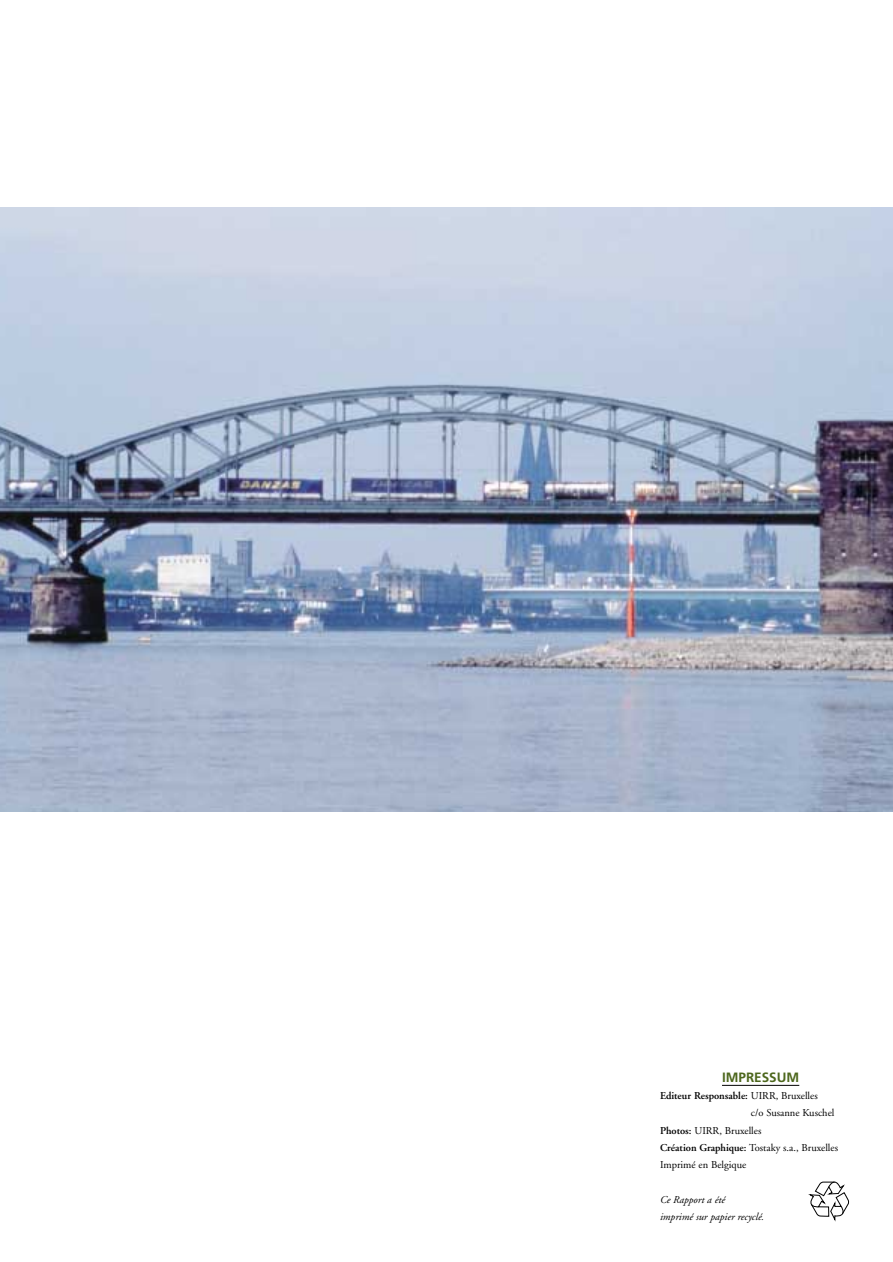
<style>
.page{position:relative;width:893px;height:1262px;background:#fff}
.page>*{position:absolute;margin:0;border:0;box-sizing:border-box;transform-origin:0 0}
.t1{font:700 13.5px "Frutiger";color:#4d671d}
.t2{font:10.5px "Adobe Garamond";color:#000}
.t3{font:italic 10.5px/17.2px "Adobe Garamond";color:#000}
.t4{font:600 10.5px "Adobe Garamond";color:#000}
.s1{font-weight:400}
.s2{font-weight:600}
</style>
<div class="page">
<img style="left:0;top:207px;width:892px;height:604px">
<hr style="left:722px;top:1085px;width:77px;height:1px;background:#000">
<svg style="left:808px;top:1181px;width:42px;height:41px"></svg>
<p class="t1" style="left:722px;top:1071px;width:79px">IMPRESSUM</p>
<p class="t4" style="left:660px;top:1091px;width:159px">Editeur Responsable: <span class="s1">UIRR, Bruxelles</span></p>
<p class="t2" style="left:750px;top:1108px;width:85px">c/o Susanne Kuschel</p>
<p class="t2" style="left:660px;top:1126px;width:103px"><span class="s2">Photos:</span> UIRR, Bruxelles</p>
<p class="t2" style="left:660px;top:1143px;width:179px"><span class="s2">Création Graphique:</span> Tostaky s.a., Bruxelles</p>
<p class="t2" style="left:660px;top:1160px;width:88px">Imprimé en Belgique</p>
<p class="t3" style="left:660px;top:1191px;width:106px">Ce Rapport a été<br>imprimé sur papier recyclé.</p>
</div>
